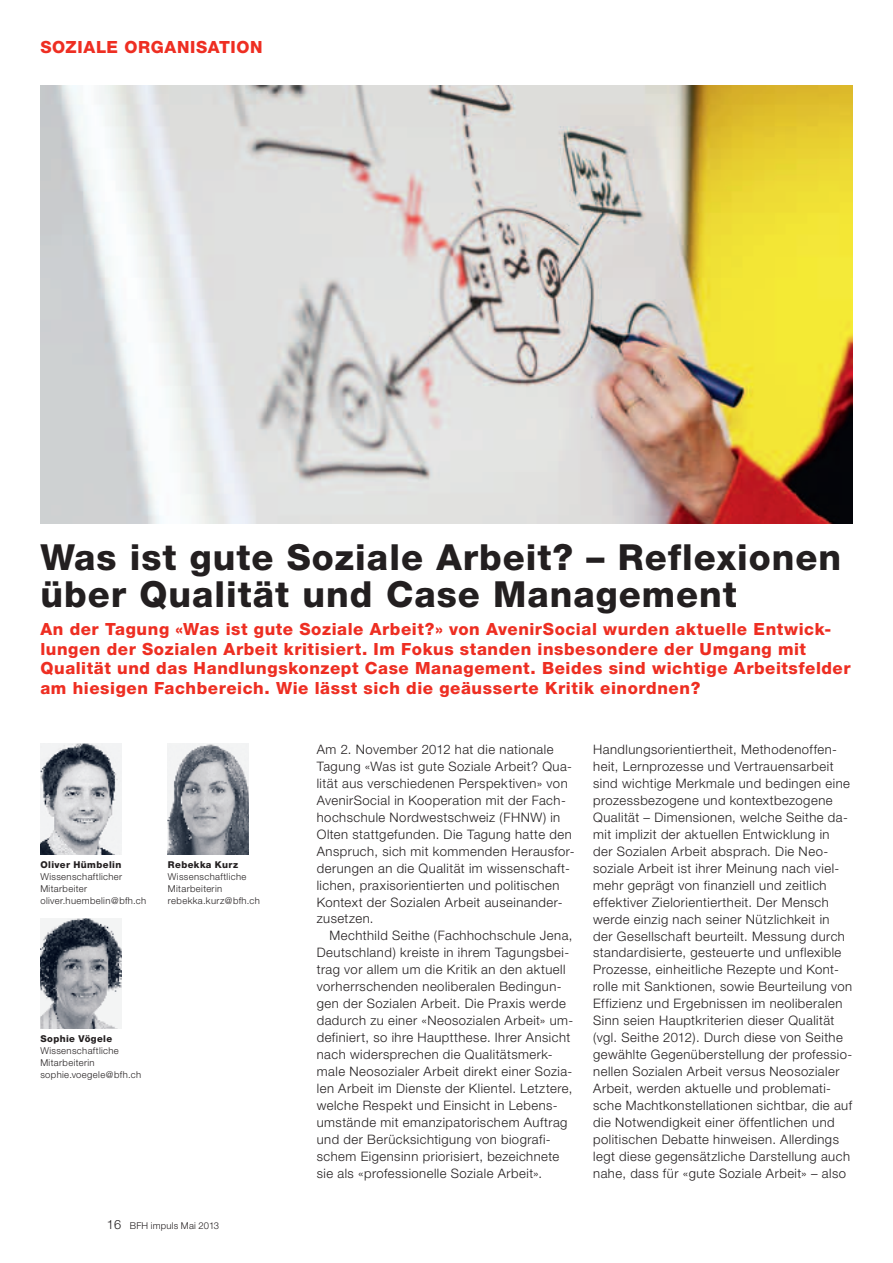
<style>
.page{position:relative;width:893px;height:1263px;background:#fff}
.page>*{position:absolute;margin:0;border:0;box-sizing:border-box;transform-origin:0 0}
.t1{font:800 36px/37.5px "Helvetica Neue";letter-spacing:.03em;color:#231f20}
.t2{font:800 16.8px/19.5px "Helvetica Neue";letter-spacing:.035em;color:#ee2e22}
.t3{font:300 13.05px/17px "Helvetica Neue";letter-spacing:.035em;color:#231f20}
.t4{font:300 9.45px/12px "Helvetica Neue";letter-spacing:.04em;color:#231f20}
.t5{font:800 9.45px "Helvetica Neue";letter-spacing:.045em;color:#231f20}
.t6{font:300 9.45px "Helvetica Neue";letter-spacing:.02em;color:#231f20}
.s1{font-size:12.75px}
</style>
<div class="page">
<img style="left:40px;top:744px;width:81px;height:110px">
<img style="left:168px;top:744px;width:81px;height:110px">
<img style="left:40px;top:918px;width:81px;height:110px">
<img style="left:40px;top:85px;width:813px;height:438px">
<p class="t2" style="left:40px;top:37px;width:98px">SOZIALE ORG</p>
<p class="t2" style="left:165px;top:37px;width:99px">ANISATION</p>
<h1 class="t1" style="left:40px;top:538px;width:802px">Was ist gute Soziale Arbeit? – Reflexionen über Qualität und Case Management</h1>
<p class="t2" style="left:40px;top:619px;width:812px">An der Tagung «Was ist gute Soziale Arbeit?» von AvenirSocial wurden aktuelle Entwick&shy;lungen der Sozialen Arbeit kritisiert. Im Fokus standen insbesondere der Umgang mit Qualität und das Handlungskonzept Case Management. Beides sind wichtige Arbeitsfelder am hiesigen Fachbereich. Wie lässt sich die geäusserte Kritik einordnen?</p>
<p class="t5" style="left:40px;top:859px;width:82px">Oliver Hümbelin</p>
<p class="t4" style="left:40px;top:870px;width:107px">Wissenschaftlicher<br>Mitarbeiter oliver.huembelin@bfh.ch</p>
<p class="t5" style="left:168px;top:859px;width:72px">Rebekka Kurz</p>
<p class="t4" style="left:168px;top:870px;width:94px">Wissenschaftliche<br>Mitarbeiterin rebekka.kurz@bfh.ch</p>
<p class="t5" style="left:40px;top:1033px;width:73px">Sophie Vögele</p>
<p class="t4" style="left:40px;top:1044px;width:102px">Wissenschaftliche<br>Mitarbeiterin sophie.voegele@bfh.ch</p>
<p class="t6" style="left:107px;top:1220px;width:114px"><span class="s1">16</span> BFH impuls Mai 2013</p>
<p class="t3" style="left:317px;top:740px;width:259px">Am 2. November 2012 hat die nationale Tagung «Was ist gute Soziale Arbeit? Qua&shy;lität aus verschiedenen Perspektiven» von AvenirSocial in Kooperation mit der Fach&shy;hochschule Nordwestschweiz (FHNW) in Olten stattgefunden. Die Tagung hatte den Anspruch, sich mit kommenden Herausfor&shy;derungen an die Qualität im wissenschaft&shy;lichen, praxisorientierten und politischen Kontext der Sozialen Arbeit auseinander&shy;zusetzen.</p>
<p class="t3" style="left:317px;top:927px;width:258px;text-indent:13px">Mechthild Seithe (Fachhochschule Jena, Deutschland) kreiste in ihrem Tagungsbei&shy;trag vor allem um die Kritik an den aktuell vorherrschenden neoliberalen Bedingun&shy;gen der Sozialen Arbeit. Die Praxis werde dadurch zu einer «Neosozialen Arbeit» um&shy;definiert, so ihre Hauptthese. Ihrer Ansicht nach widersprechen die Qualitätsmerk&shy;male Neosozialer Arbeit direkt einer Sozia&shy;len Arbeit im Dienste der Klientel. Letztere, welche Respekt und Einsicht in Lebens&shy;umstände mit emanzipatorischem Auftrag und der Berücksichtigung von biografi&shy;schem Eigensinn priorisiert, bezeichnete sie als «professionelle Soziale Arbeit».</p>
<p class="t3" style="left:593px;top:741px;width:261px">Handlungsorientiertheit, Methodenoffen&shy;heit, Lernprozesse und Vertrauensarbeit sind wichtige Merkmale und bedingen eine prozessbezogene und kontextbezogene Qualität – Dimensionen, welche Seithe da&shy;mit implizit der aktuellen Entwicklung in<br>der Sozialen Arbeit absprach. Die Neo&shy;soziale Arbeit ist ihrer Meinung nach viel&shy;mehr geprägt von finanziell und zeitlich effektiver Zielorientiertheit. Der Mensch werde einzig nach seiner Nützlichkeit in<br>der Gesellschaft beurteilt. Messung durch standardisierte, gesteuerte und unflexible Prozesse, einheitliche Rezepte und Kont&shy;rolle mit Sanktionen, sowie Beurteilung von Effizienz und Ergebnissen im neoliberalen Sinn seien Hauptkriterien dieser Qualität (vgl. Seithe 2012). Durch diese von Seithe gewählte Gegenüberstellung der professio&shy;nellen Sozialen Arbeit versus Neosozialer Arbeit, werden aktuelle und problemati&shy;sche Machtkonstellationen sichtbar, die auf die Notwendigkeit einer öffentlichen und politischen Debatte hinweisen. Allerdings legt diese gegensätzliche Darstellung auch nahe, dass für «gute Soziale Arbeit» – also</p>
</div>
